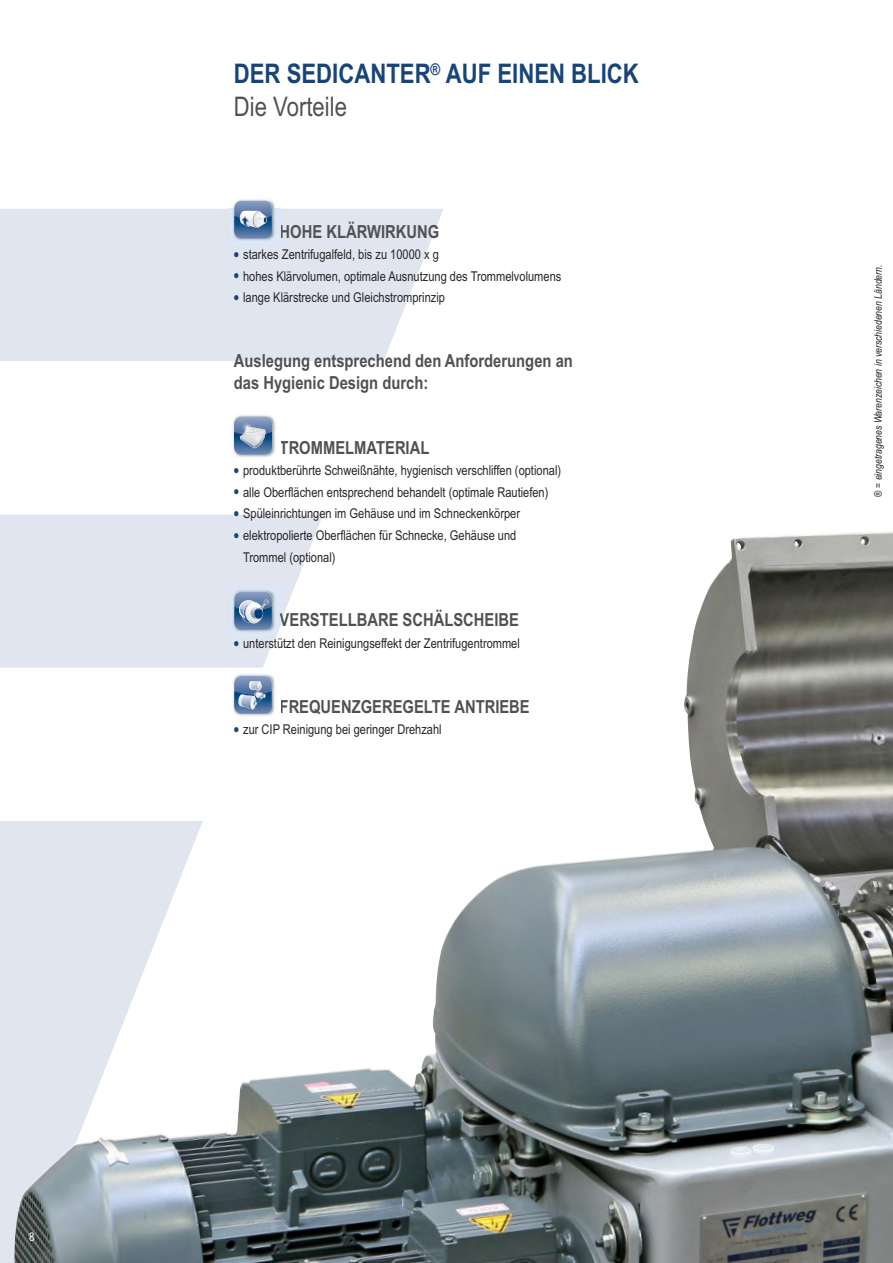
<style>
.page{position:relative;width:893px;height:1263px;background:#fff}
.page>*{position:absolute;margin:0;border:0;box-sizing:border-box;transform-origin:0 0}
.t1{font:700 27px/32.4px "Arial Narrow";color:#184478}
.t2{font:700 18px/21.6px "Arial Narrow";color:#525152}
.t3{font:13.5px/21.6px "Arial Narrow";color:#272526}
.t4{font:12px "Arial Narrow";color:#fff}
.t5{font:italic 10.5px "Arial Narrow";color:#272526}
.s1{font-weight:400;color:#525152}
.s2{font-weight:700;font-size:18px;color:#184478}
</style>
<div class="page">
<svg style="left:0;top:209px;width:443px;height:1054px"></svg>
<img style="left:14px;top:516px;width:879px;height:747px">
<img style="left:229px;top:199px;width:51px;height:47px">
<svg style="left:234px;top:200px;width:38px;height:39px"></svg>
<img style="left:229px;top:412px;width:51px;height:51px">
<img style="left:234px;top:448px;width:38px;height:7px">
<svg style="left:234px;top:417px;width:38px;height:31px"></svg>
<img style="left:229px;top:586px;width:51px;height:51px">
<svg style="left:234px;top:591px;width:38px;height:39px"></svg>
<img style="left:229px;top:671px;width:51px;height:51px">
<svg style="left:234px;top:675px;width:38px;height:39px"></svg>
<p class="t4" style="left:29px;top:1229px;width:7px">8</p>
<h1 class="t1" style="left:234px;top:58px;width:406px">DER SEDICANTER<sup>®</sup> AUF EINEN BLICK<br><span class="s1">Die Vorteile</span></h1>
<h2 class="t2" style="left:280px;top:221px;width:161px">HOHE KLÄRWIRKUNG</h2>
<p class="t3" style="left:234px;top:244px;width:206px"><span class="s2">•</span> starkes Zentrifugalfeld, bis zu 10000 x g</p>
<p class="t3" style="left:234px;top:265px;width:329px"><span class="s2">•</span> hohes Klärvolumen, optimale Ausnutzung des Trommelvolumens</p>
<p class="t3" style="left:234px;top:287px;width:213px"><span class="s2">•</span> lange Klärstrecke und Gleichstromprinzip</p>
<h2 class="t2" style="left:234px;top:350px;width:340px">Auslegung entsprechend den Anforderungen an das Hygienic Design durch:</h2>
<h2 class="t2" style="left:280px;top:437px;width:151px">TROMMELMATERIAL</h2>
<p class="t3" style="left:234px;top:460px;width:329px"><span class="s2">•</span> produktberührte Schweißnähte, hygienisch verschliffen (optional)</p>
<p class="t3" style="left:234px;top:481px;width:316px"><span class="s2">•</span> alle Oberflächen entsprechend behandelt (optimale Rautiefen)</p>
<p class="t3" style="left:234px;top:503px;width:288px"><span class="s2">•</span> Spüleinrichtungen im Gehäuse und im Schneckenkörper</p>
<p class="t3" style="left:243px;top:525px;width:275px;text-indent:-9px"><span class="s2">•</span> elektropolierte Oberflächen für Schnecke, Gehäuse und<br>Trommel (optional)</p>
<h2 class="t2" style="left:280px;top:609px;width:241px">VERSTELLBARE SCHÄLSCHEIBE</h2>
<p class="t3" style="left:234px;top:633px;width:288px"><span class="s2">•</span> unterstützt den Reinigungseffekt der Zentrifugentrommel</p>
<h2 class="t2" style="left:280px;top:696px;width:252px">FREQUENZGEREGELTE ANTRIEBE</h2>
<p class="t3" style="left:234px;top:719px;width:209px"><span class="s2">•</span> zur CIP Reinigung bei geringer Drehzahl</p>
<p class="t5" style="left:872px;top:496px;width:233px;rotate:-90deg">® = eingetragenes Warenzeichen in verschiedenen Ländern.</p>
</div>
